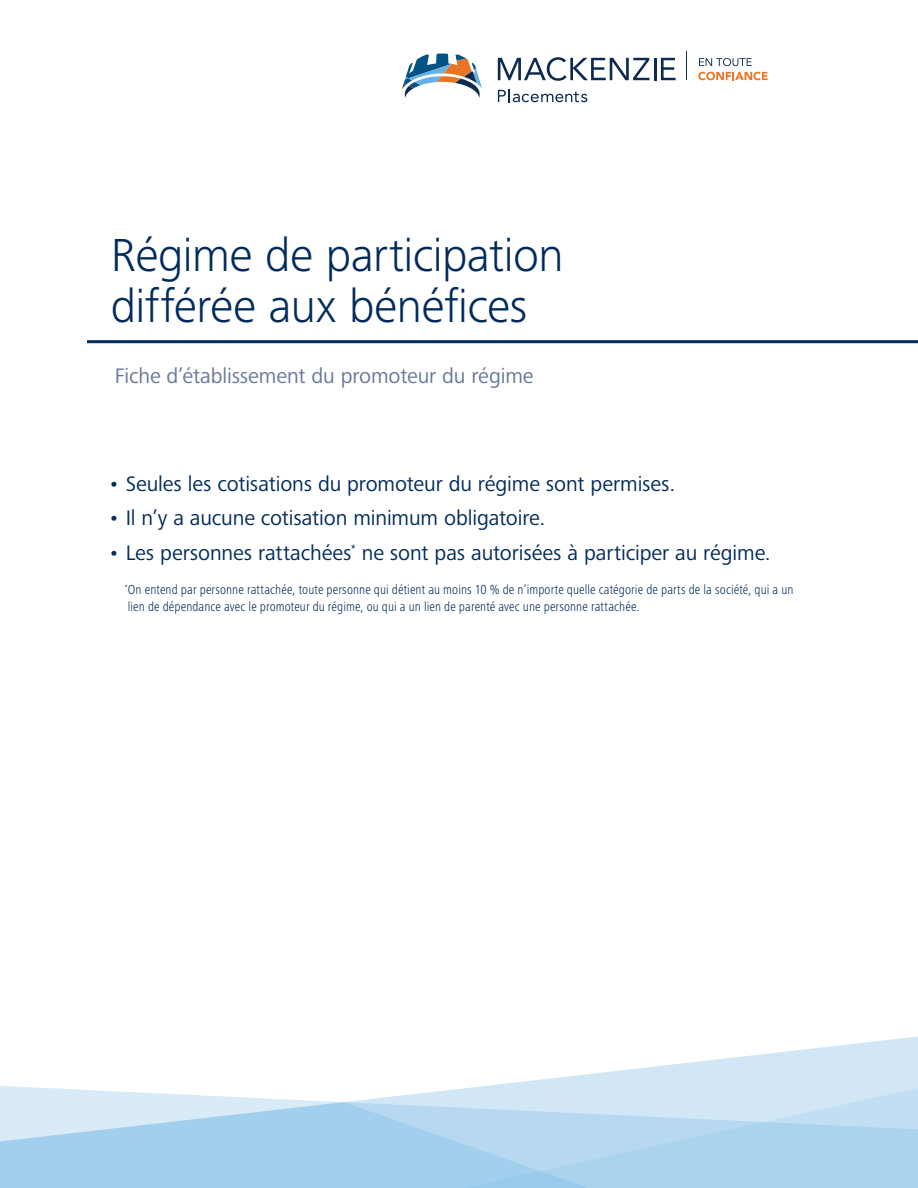
<style>
.page{position:relative;width:918px;height:1188px;background:#fff}
.page>*{position:absolute;margin:0;border:0;box-sizing:border-box;transform-origin:0 0}
.GuideCover_TITLE{font:300 48px/51px "Frutiger Next Pro";letter-spacing:-.01em;color:#002b5c}
.App_Cover_bullet{font:21.75px "Frutiger Next Pro";letter-spacing:-.005em;color:#002b5c}
.GuideCover_SUBTITLE{font:21.75px "Frutiger Next Pro";letter-spacing:-.005em;color:#65779d}
.App_Cover_bullet-2{font:300 condensed 13.5px/16.2px "Frutiger Next Pro";letter-spacing:.005em;color:#002b5c}
</style>
<div class="page">
<hr style="left:87px;top:340px;width:831px;height:3px;background:#002b5c">
<svg style="left:495px;top:1036px;width:423px;height:49px"></svg>
<svg style="left:0;top:1086px;width:401px;height:16px"></svg>
<svg style="left:401px;top:1085px;width:517px;height:103px;background:#bbdbf1"></svg>
<svg style="left:0;top:1102px;width:628px;height:86px;background:#aed5ef"></svg>
<svg style="left:402px;top:54px;width:81px;height:44px"></svg>
<svg style="left:498px;top:57px;width:151px;height:24px"></svg>
<hr style="left:654px;top:58px;width:3px;height:22px;background:#0d2b51">
<svg style="left:661px;top:58px;width:15px;height:22px"></svg>
<svg style="left:498px;top:89px;width:89px;height:13px"></svg>
<svg style="left:699px;top:58px;width:53px;height:8px"></svg>
<svg style="left:698px;top:72px;width:70px;height:8px"></svg>
<p class="GuideCover_TITLE" style="left:111px;top:230px;width:454px">Régime de participation différée aux bénéfices</p>
<p class="GuideCover_SUBTITLE" style="left:115px;top:363px;width:420px">Fiche d’établissement du promoteur du régime</p>
<p class="App_Cover_bullet" style="left:108px;top:471px;width:569px">• Seules les cotisations du promoteur du régime sont permises.</p>
<p class="App_Cover_bullet" style="left:108px;top:506px;width:439px">• Il n’y a aucune cotisation minimum obligatoire.</p>
<p class="App_Cover_bullet" style="left:108px;top:540px;width:664px">• Les personnes rattachées<sup>*</sup> ne sont pas autorisées à participer au régime.</p>
<p class="App_Cover_bullet-2" style="left:125px;top:582px;width:670px"><sup>*</sup>On entend par personne rattachée, toute personne qui détient au moins 10 % de n’importe quelle catégorie de parts de la société, qui a un lien de dépendance avec le promoteur du régime, ou qui a un lien de parenté avec une personne rattachée.</p>
</div>
